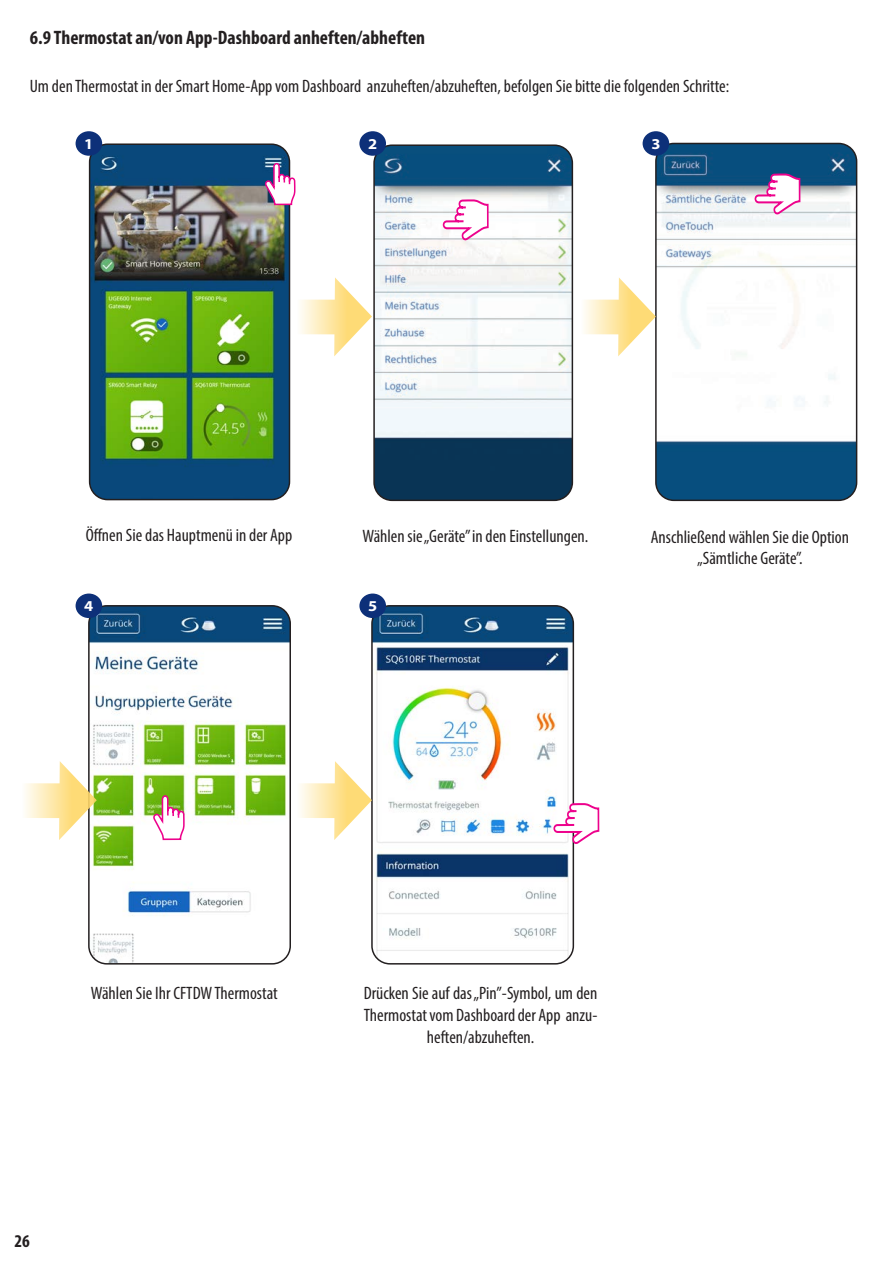
<style>
.page{position:relative;width:893px;height:1263px;background:#fff}
.page>*{position:absolute;margin:0;border:0;box-sizing:border-box;transform-origin:0 0}
.Tytuł_rozdziału{font:700 condensed 19.5px "Myriad Pro";color:#231f20}
.t1{font:condensed 18px/21.6px "Myriad Pro";color:#231f20;text-align:center}
.t2{font:700 condensed 18px "Myriad Pro";color:#231f20}
.t3{font:700 15.15px "Myriad Pro";color:#fff;scale:1.09 1}
</style>
<div class="page">
<img style="left:376px;top:147px;width:196px;height:353px">
<div style="left:373px;top:144px;width:200px;height:357px;border:2px solid #231f20;border-radius:18px"></div>
<img style="left:89px;top:606px;width:201px;height:358px">
<div style="left:88px;top:605px;width:203px;height:359px;border:2px solid #231f20;border-radius:18px"></div>
<img style="left:372px;top:606px;width:201px;height:358px">
<div style="left:371px;top:605px;width:203px;height:359px;border:2px solid #231f20;border-radius:18px"></div>
<svg style="left:153px;top:795px;width:32px;height:44px"></svg>
<svg style="left:553px;top:803px;width:46px;height:41px"></svg>
<img style="left:658px;top:143px;width:199px;height:357px">
<div style="left:655px;top:143px;width:202px;height:358px;border:2px solid #231f20;border-radius:18px"></div>
<svg style="left:443px;top:199px;width:45px;height:41px"></svg>
<svg style="left:755px;top:174px;width:45px;height:40px"></svg>
<svg style="left:290px;top:263px;width:82px;height:108px"></svg>
<svg style="left:25px;top:746px;width:72px;height:108px"></svg>
<svg style="left:270px;top:746px;width:102px;height:108px"></svg>
<svg style="left:554px;top:263px;width:102px;height:108px"></svg>
<img style="left:90px;top:146px;width:199px;height:354px">
<div style="left:89px;top:143px;width:201px;height:357px;border:2px solid #231f20;border-radius:18px"></div>
<div style="left:76px;top:131px;width:26px;height:25px;background:#0d3079;border-radius:50%"></div>
<svg style="left:265px;top:163px;width:30px;height:41px"></svg>
<div style="left:359px;top:131px;width:27px;height:25px;background:#0d3079;border-radius:50%"></div>
<div style="left:643px;top:131px;width:26px;height:25px;background:#0d3079;border-radius:50%"></div>
<div style="left:76px;top:593px;width:26px;height:25px;background:#0d3079;border-radius:50%"></div>
<div style="left:359px;top:593px;width:27px;height:25px;background:#0d3079;border-radius:50%"></div>
<p class="Tytuł_rozdziału" style="left:30px;top:26px;width:397px">6.9 Thermostat an/von App-Dashboard anheften/abheften</p>
<p class="t1" style="left:30px;top:75px;width:701px">Um den Thermostat in der Smart Home-App vom Dashboard anzuheften/abzuheften, befolgen Sie bitte die folgenden Schritte:</p>
<p class="t3" style="left:84px;top:134px;width:10px">1</p>
<p class="t3" style="left:368px;top:134px;width:10px">2</p>
<p class="t3" style="left:651px;top:134px;width:10px">3</p>
<p class="t1" style="left:86px;top:524px;width:208px">Öffnen Sie das Hauptmenü in der App</p>
<p class="t1" style="left:363px;top:525px;width:227px">Wählen sie „Geräte” in den Einstellungen.</p>
<p class="t1" style="left:651px;top:526px;width:200px">Anschließend wählen Sie die Option „Sämtliche Geräte”.</p>
<p class="t3" style="left:84px;top:596px;width:10px">4</p>
<p class="t3" style="left:368px;top:596px;width:10px">5</p>
<p class="t1" style="left:91px;top:982px;width:188px">Wählen Sie Ihr CFTDW Thermostat</p>
<p class="t1" style="left:364px;top:982px;width:235px">Drücken Sie auf das „Pin”-Symbol, um den<br>Thermostat vom Dashboard der App anzu&shy;heften/abzuheften.</p>
<p class="t2" style="left:14px;top:1229px;width:17px">26</p>
</div>
